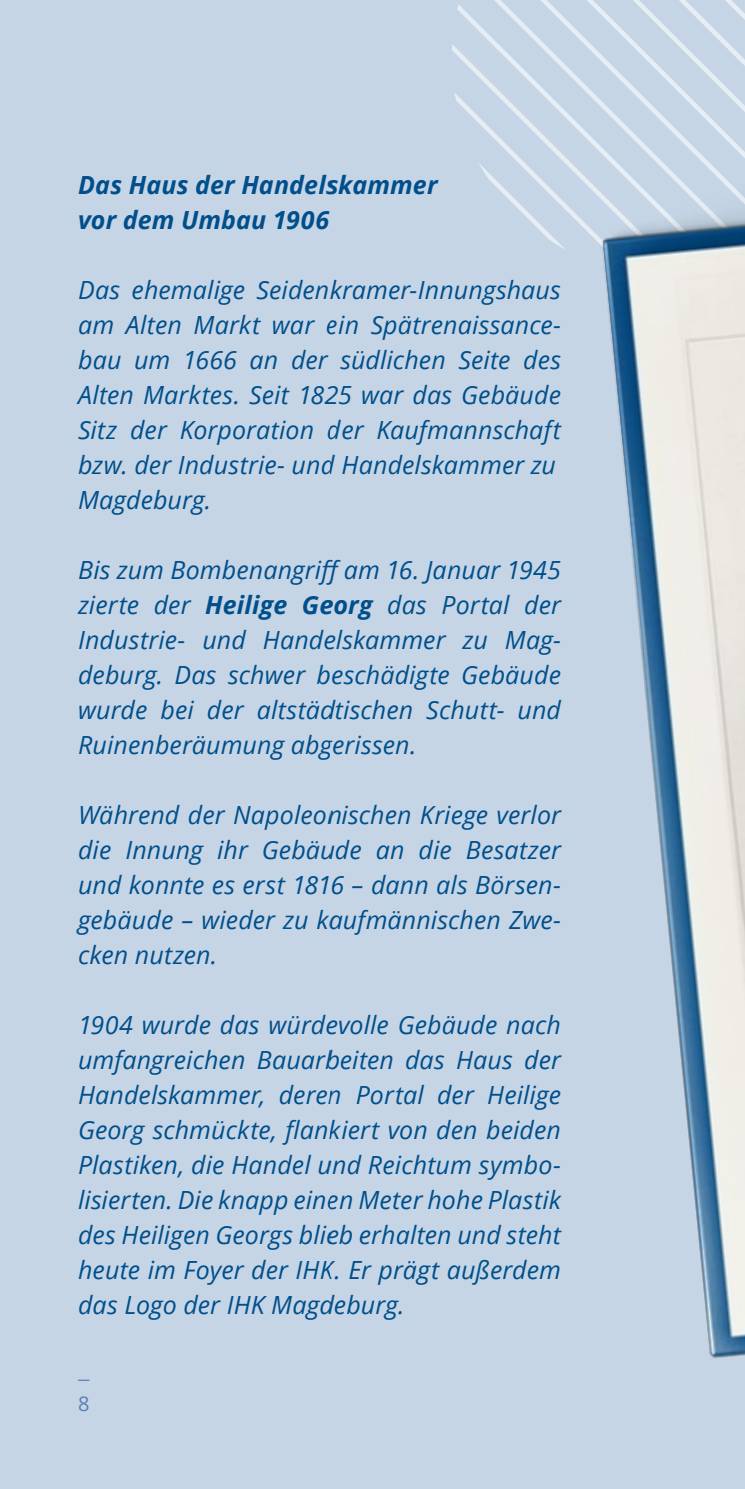
<style>
.page{position:relative;width:745px;height:1489px;background:#fff}
.page>*{position:absolute;margin:0;border:0;box-sizing:border-box;transform-origin:0 0}
.t1{font:italic 25px/35px "Open Sans";letter-spacing:.005em;color:#004f8c;text-align:justify}
.t2{font:italic 700 25px/35px "Open Sans";letter-spacing:.005em;color:#004f8c}
.t3{font:20px "Open Sans";color:#597fb1}
.s1{font-weight:700}
</style>
<div class="page">
<div style="left:0;top:0;width:744px;height:1488px;background:#c5d5e5"></div>
<svg style="left:452px;top:33px;width:51px;height:160px"></svg>
<img style="left:504px;top:0;width:240px;height:1358px">
<p class="t2" style="left:78px;top:166px;width:361px">Das Haus der Handelskammer vor dem Umbau 1906</p>
<p class="t1" style="left:78px;top:271px;width:484px;text-align:left">Das ehemalige Seidenkramer-Innungshaus am Alten Markt war ein Spätrenaissance&shy;bau um 1666 an der südlichen Seite des Alten Marktes. Seit 1825 war das Gebäude Sitz der Korporation der Kaufmannschaft bzw. der Industrie- und Handelskammer zu Magdeburg.</p>
<p class="t1" style="left:78px;top:551px;width:484px">Bis zum Bombenangriff am 16. Januar 1945 zierte der <span class="s1">Heilige Georg</span> das Portal der Industrie- und Handelskammer zu Mag&shy;deburg. Das schwer beschädigte Gebäude wurde bei der altstädtischen Schutt- und Ruinenberäumung abgerissen.</p>
<p class="t1" style="left:78px;top:796px;width:484px">Während der Napoleonischen Kriege verlor die Innung ihr Gebäude an die Besatzer und konnte es erst 1816 – dann als Börsen&shy;gebäude – wieder zu kaufmännischen Zwe&shy;cken nutzen.</p>
<p class="t1" style="left:78px;top:1006px;width:484px">1904 wurde das würdevolle Gebäude nach umfangreichen Bauarbeiten das Haus der Handelskammer, deren Portal der Heilige Georg schmückte, flankiert von den beiden Plastiken, die Handel und Reichtum symbo&shy;lisierten. Die knapp einen Meter hohe Plastik des Heiligen Georgs blieb erhalten und steht heute im Foyer der IHK. Er prägt außerdem das Logo der IHK Magdeburg.</p>
<p class="t3" style="left:78px;top:1389px;width:13px">8</p>
</div>
